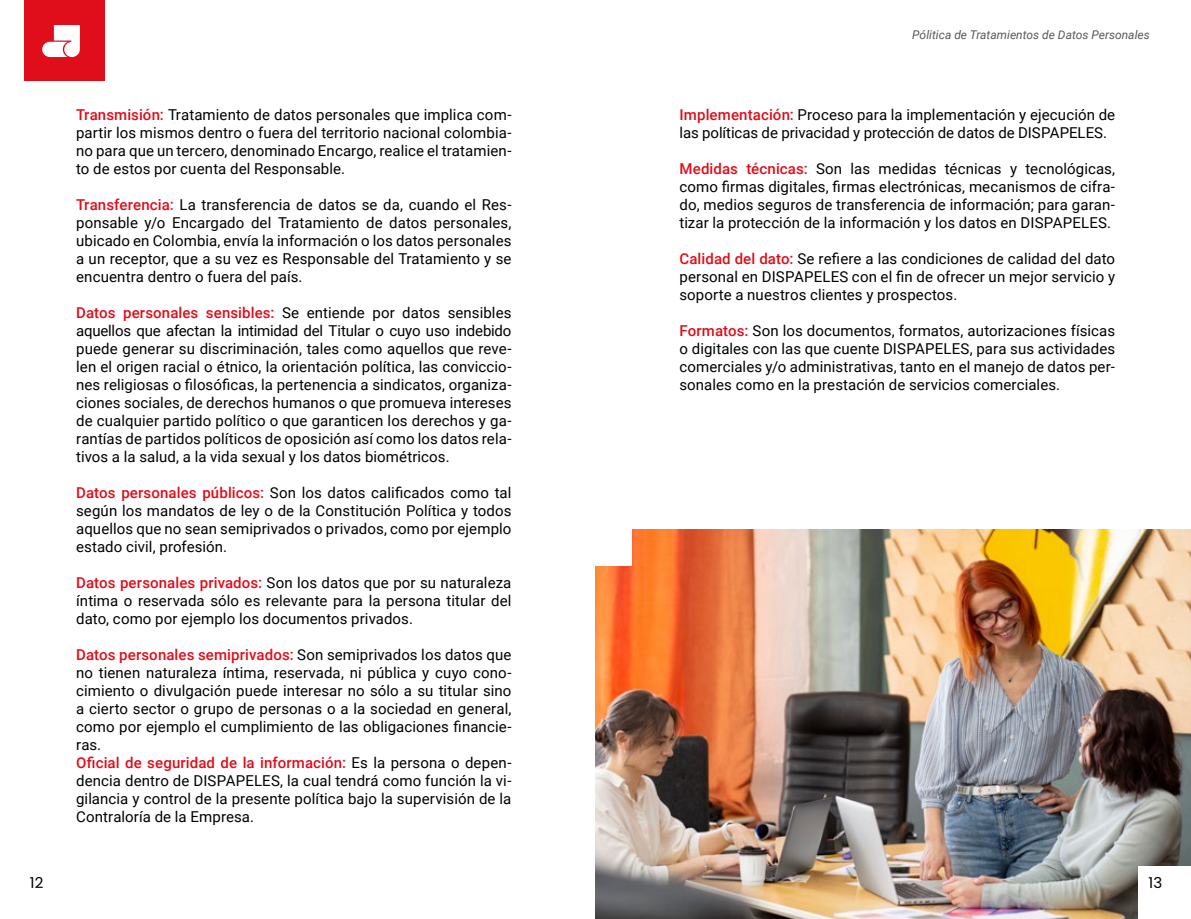
<style>
.page{position:relative;width:1191px;height:919px;background:#fff}
.page>*{position:absolute;margin:0;border:0;box-sizing:border-box;transform-origin:0 0}
.t1{font:15px/18px "Roboto";letter-spacing:.005em;color:#000;text-align:justify}
.t2{font:15px "Poppins";color:#000}
.t3{font:italic 12px "Roboto";color:#585856}
.s1{font-weight:500;color:#e00d1a}
</style>
<div class="page">
<img style="left:595px;top:529px;width:596px;height:389px">
<div style="left:24px;top:0;width:80px;height:81px;background:#e00d1a"></div>
<svg style="left:42px;top:25px;width:38px;height:32px"></svg>
<div style="left:1137px;top:865px;width:54px;height:53px;background:#fff"></div>
<div style="left:594px;top:528px;width:38px;height:37px;background:#fff"></div>
<p class="t1" style="left:76px;top:105px;width:437px"><span class="s1">Transmisión:</span> Tratamiento de datos personales que implica com&shy;partir los mismos dentro o fuera del territorio nacional colombia&shy;no para que un tercero, denominado Encargo, realice el tratamien&shy;to de estos por cuenta del Responsable.</p>
<p class="t1" style="left:76px;top:195px;width:437px"><span class="s1">Transferencia:</span> La transferencia de datos se da, cuando el Res&shy;ponsable y/o Encargado del Tratamiento de datos personales, ubicado en Colombia, envía la información o los datos personales a un receptor, que a su vez es Responsable del Tratamiento y se encuentra dentro o fuera del país.</p>
<p class="t1" style="left:76px;top:303px;width:437px"><span class="s1">Datos personales sensibles:</span> Se entiende por datos sensibles aquellos que afectan la intimidad del Titular o cuyo uso indebido puede generar su discriminación, tales como aquellos que reve&shy;len el origen racial o étnico, la orientación política, las conviccio&shy;nes religiosas o filosóficas, la pertenencia a sindicatos, organiza&shy;ciones sociales, de derechos humanos o que promueva intereses de cualquier partido político o que garanticen los derechos y ga&shy;rantías de partidos políticos de oposición así como los datos rela&shy;tivos a la salud, a la vida sexual y los datos biométricos.</p>
<p class="t1" style="left:76px;top:483px;width:437px"><span class="s1">Datos personales públicos:</span> Son los datos calificados como tal según los mandatos de ley o de la Constitución Política y todos aquellos que no sean semiprivados o privados, como por ejemplo estado civil, profesión.</p>
<p class="t1" style="left:76px;top:573px;width:437px"><span class="s1">Datos personales privados:</span> Son los datos que por su naturaleza íntima o reservada sólo es relevante para la persona titular del dato, como por ejemplo los documentos privados.</p>
<p class="t1" style="left:76px;top:645px;width:437px;text-align:left"><span class="s1">Datos personales semiprivados:</span> Son semiprivados los datos que no tienen naturaleza íntima, reservada, ni pública y cuyo cono&shy;cimiento o divulgación puede interesar no sólo a su titular sino a cierto sector o grupo de personas o a la sociedad en general, como por ejemplo el cumplimiento de las obligaciones financie&shy;ras.<br><span class="s1">Oficial de seguridad de la información:</span> Es la persona o depen&shy;dencia dentro de DISPAPELES, la cual tendrá como función la vi&shy;gilancia y control de la presente política bajo la supervisión de la Contraloría de la Empresa.</p>
<p class="t3" style="left:912px;top:27px;width:239px">Pólitica de Tratamientos de Datos Personales</p>
<p class="t1" style="left:679px;top:105px;width:437px"><span class="s1">Implementación:</span> Proceso para la implementación y ejecución de las políticas de privacidad y protección de datos de DISPAPELES.</p>
<p class="t1" style="left:679px;top:159px;width:437px"><span class="s1">Medidas técnicas:</span> Son las medidas técnicas y tecnológicas, como firmas digitales, firmas electrónicas, mecanismos de cifra&shy;do, medios seguros de transferencia de información; para garan&shy;tizar la protección de la información y los datos en DISPAPELES.</p>
<p class="t1" style="left:679px;top:249px;width:437px"><span class="s1">Calidad del dato:</span> Se refiere a las condiciones de calidad del dato personal en DISPAPELES con el fin de ofrecer un mejor servicio y soporte a nuestros clientes y prospectos.</p>
<p class="t1" style="left:679px;top:321px;width:437px"><span class="s1">Formatos:</span> Son los documentos, formatos, autorizaciones físicas o digitales con las que cuente DISPAPELES, para sus actividades comerciales y/o administrativas, tanto en el manejo de datos per&shy;sonales como en la prestación de servicios comerciales.</p>
<p class="t2" style="left:30px;top:873px;width:15px">12</p>
<p class="t2" style="left:1148px;top:873px;width:15px">13</p>
</div>
